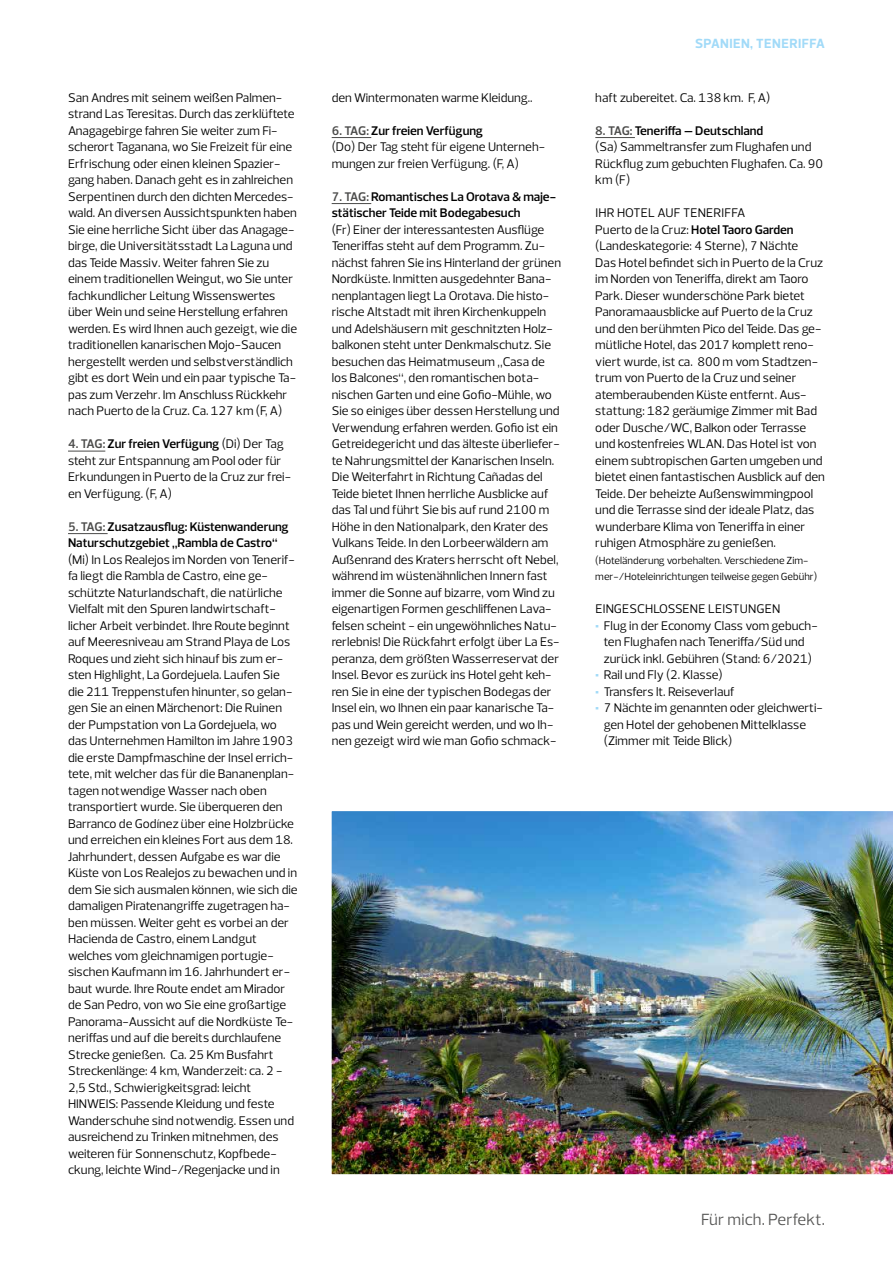
<style>
.page{position:relative;width:893px;height:1263px;background:#fff}
.page>*{position:absolute;margin:0;border:0;box-sizing:border-box;transform-origin:0 0}
.t1{font:16.5px "Prelo";letter-spacing:.01em;color:#575756}
.t2{font:700 13.5px "Prelo";letter-spacing:.035em;color:#a1daf8}
.t3{font:12.75px/16.5px "Prelo";color:#000}
.t4{font:600 12.75px/16.5px "Prelo";color:#000}
.t5{font:10.5px/16.5px "Prelo";color:#000}
.s1{font-weight:600;color:#4a4a49}
.s2{font-weight:600}
.s3{color:#4a4a49}
.s4{font-weight:900;font-size:15px;color:#a1daf8}
</style>
<div class="page">
<img style="left:331px;top:811px;width:562px;height:364px">
<hr style="left:68px;top:451px;width:37px;height:1px;background:#4a4a49">
<hr style="left:68px;top:533px;width:40px;height:1px;background:#4a4a49">
<hr style="left:332px;top:137px;width:39px;height:1px;background:#4a4a49">
<hr style="left:332px;top:203px;width:39px;height:1px;background:#4a4a49">
<hr style="left:595px;top:137px;width:40px;height:1px;background:#4a4a49">
<p class="t3" style="left:68px;top:89px;width:231px">San Andres mit seinem weißen Palmen&shy;strand Las Teresitas. Durch das zerklüftete Anagagebirge fahren Sie weiter zum Fi&shy;scherort Taganana, wo Sie Freizeit für eine Erfrischung oder einen kleinen Spazier&shy;gang haben. Danach geht es in zahlreichen Serpentinen durch den dichten Mercedes&shy;wald. An diversen Aussichtspunkten haben Sie eine herrliche Sicht über das Anagage&shy;birge, die Universitätsstadt La Laguna und das Teide Massiv. Weiter fahren Sie zu einem traditionellen Weingut, wo Sie unter fachkundlicher Leitung Wissenswertes über Wein und seine Herstellung erfahren werden. Es wird Ihnen auch gezeigt, wie die traditionellen kanarischen Mojo-Saucen hergestellt werden und selbstverständlich gibt es dort Wein und ein paar typische Ta&shy;pas zum Verzehr. Im Anschluss Rückkehr nach Puerto de la Cruz. Ca. 127 km (F, A)</p>
<p class="t3" style="left:68px;top:436px;width:225px"><span class="s1">4. TAG:</span> <span class="s2">Zur freien Verfügung</span> (Di) Der Tag steht zur Entspannung am Pool oder für Erkundungen in Puerto de la Cruz zur frei&shy;en Verfügung. (F, A)</p>
<p class="t4" style="left:68px;top:518px;width:222px"><span class="s3">5. TAG:</span> Zusatzausflug: Küstenwanderung<br>Naturschutzgebiet „Rambla de Castro“</p>
<p class="t3" style="left:68px;top:551px;width:231px">(Mi) In Los Realejos im Norden von Tenerif&shy;fa liegt die Rambla de Castro, eine ge&shy;schützte Naturlandschaft, die natürliche Vielfalt mit den Spuren landwirtschaft&shy;licher Arbeit verbindet. Ihre Route beginnt auf Meeresniveau am Strand Playa de Los Roques und zieht sich hinauf bis zum er&shy;sten Highlight, La Gordejuela. Laufen Sie die 211 Treppenstufen hinunter, so gelan&shy;gen Sie an einen Märchenort: Die Ruinen der Pumpstation von La Gordejuela, wo das Unternehmen Hamilton im Jahre 1903 die erste Dampfmaschine der Insel errich&shy;tete, mit welcher das für die Bananenplan&shy;tagen notwendige Wasser nach oben transportiert wurde. Sie überqueren den Barranco de Godínez über eine Holzbrücke und erreichen ein kleines Fort aus dem 18.<br>Jahrhundert, dessen Aufgabe es war die Küste von Los Realejos zu bewachen und in dem Sie sich ausmalen können, wie sich die damaligen Piratenangriffe zugetragen ha&shy;ben müssen. Weiter geht es vorbei an der Hacienda de Castro, einem Landgut welches vom gleichnamigen portugie&shy;sischen Kaufmann im 16. Jahrhundert er&shy;baut wurde. Ihre Route endet am Mirador de San Pedro, von wo Sie eine großartige Panorama-Aussicht auf die Nordküste Te&shy;neriffas und auf die bereits durchlaufene Strecke genießen. Ca. 25 Km Busfahrt Streckenlänge: 4 km, Wanderzeit: ca. 2 - 2,5 Std., Schwierigkeitsgrad: leicht HINWEIS: Passende Kleidung und feste Wanderschuhe sind notwendig. Essen und ausreichend zu Trinken mitnehmen, des weiteren für Sonnenschutz, Kopfbede&shy;ckung, leichte Wind-/Regenjacke und in</p>
<p class="t3" style="left:332px;top:89px;width:202px">den Wintermonaten warme Kleidung..</p>
<p class="t3" style="left:332px;top:122px;width:215px"><span class="s1">6. TAG:</span> <span class="s2">Zur freien Verfügung<br></span>(Do) Der Tag steht für eigene Unterneh&shy;mungen zur freien Verfügung. (F, A)</p>
<p class="t4" style="left:332px;top:188px;width:226px"><span class="s3">7. TAG:</span> Romantisches La Orotava &amp; maje&shy;stätischer Teide mit Bodegabesuch</p>
<p class="t3" style="left:332px;top:221px;width:231px">(Fr) Einer der interessantesten Ausflüge Teneriffas steht auf dem Programm. Zu&shy;nächst fahren Sie ins Hinterland der grünen Nordküste. Inmitten ausgedehnter Bana&shy;nenplantagen liegt La Orotava. Die histo&shy;rische Altstadt mit ihren Kirchenkuppeln und Adelshäusern mit geschnitzten Holz&shy;balkonen steht unter Denkmalschutz. Sie besuchen das Heimatmuseum „Casa de los Balcones“, den romantischen bota&shy;nischen Garten und eine Gofio-Mühle, wo Sie so einiges über dessen Herstellung und Verwendung erfahren werden. Gofio ist ein Getreidegericht und das älteste überliefer&shy;te Nahrungsmittel der Kanarischen Inseln.<br>Die Weiterfahrt in Richtung Cañadas del Teide bietet Ihnen herrliche Ausblicke auf das Tal und führt Sie bis auf rund 2100 m Höhe in den Nationalpark, den Krater des Vulkans Teide. In den Lorbeerwäldern am Außenrand des Kraters herrscht oft Nebel, während im wüstenähnlichen Innern fast immer die Sonne auf bizarre, vom Wind zu eigenartigen Formen geschliffenen Lava&shy;felsen scheint - ein ungewöhnliches Natu&shy;rerlebnis! Die Rückfahrt erfolgt über La Es&shy;peranza, dem größten Wasserreservat der Insel. Bevor es zurück ins Hotel geht keh&shy;ren Sie in eine der typischen Bodegas der Insel ein, wo Ihnen ein paar kanarische Ta&shy;pas und Wein gereicht werden, und wo Ih&shy;nen gezeigt wird wie man Gofio schmack-</p>
<p class="t2" style="left:695px;top:35px;width:131px">SPANIEN, TENERIFFA</p>
<p class="t3" style="left:595px;top:89px;width:176px">haft zubereitet. Ca. 138 km. F, A)</p>
<p class="t3" style="left:595px;top:122px;width:229px"><span class="s1">8. TAG:</span> <span class="s2">Teneriffa – Deutschland<br></span>(Sa) Sammeltransfer zum Flughafen und<br>Rückflug zum gebuchten Flughafen. Ca. 90 km (F)</p>
<p class="t3" style="left:595px;top:205px;width:231px">IHR HOTEL AUF TENERIFFA<br>Puerto de la Cruz: <span class="s2">Hotel Taoro Garden </span>(Landeskategorie: 4 Sterne), 7 Nächte<br>Das Hotel befindet sich in Puerto de la Cruz im Norden von Teneriffa, direkt am Taoro Park. Dieser wunderschöne Park bietet Panoramaausblicke auf Puerto de la Cruz und den berühmten Pico del Teide. Das ge&shy;mütliche Hotel, das 2017 komplett reno&shy;viert wurde, ist ca. 800 m vom Stadtzen&shy;trum von Puerto de la Cruz und seiner atemberaubenden Küste entfernt. Aus&shy;stattung: 182 geräumige Zimmer mit Bad oder Dusche/WC, Balkon oder Terrasse und kostenfreies WLAN. Das Hotel ist von einem subtropischen Garten umgeben und bietet einen fantastischen Ausblick auf den Teide. Der beheizte Außenswimmingpool und die Terrasse sind der ideale Platz, das wunderbare Klima von Teneriffa in einer ruhigen Atmosphäre zu genießen.</p>
<p class="t5" style="left:595px;top:552px;width:223px">(Hoteländerung vorbehalten. Verschiedene Zim&shy;mer-/Hoteleinrichtungen teilweise gegen Gebühr)</p>
<p class="t3" style="left:595px;top:601px;width:186px">EINGESCHLOSSENE LEISTUNGEN</p>
<p class="t3" style="left:595px;top:617px;width:224px"><span class="s4">·</span> Flug in der Economy Class vom gebuch-</p>
<p class="t3" style="left:604px;top:634px;width:202px">ten Flughafen nach Teneriffa/Süd und</p>
<p class="t3" style="left:604px;top:650px;width:210px">zurück inkl. Gebühren (Stand: 6/2021)</p>
<p class="t3" style="left:595px;top:667px;width:129px"><span class="s4">·</span> Rail und Fly (2. Klasse)</p>
<p class="t3" style="left:595px;top:683px;width:141px"><span class="s4">·</span> Transfers lt. Reiseverlauf</p>
<p class="t3" style="left:595px;top:700px;width:229px"><span class="s4">·</span> 7 Nächte im genannten oder gleichwerti-</p>
<p class="t3" style="left:604px;top:716px;width:204px">gen Hotel der gehobenen Mittelklasse</p>
<p class="t3" style="left:604px;top:733px;width:130px">(Zimmer mit Teide Blick)</p>
<p class="t1" style="left:701px;top:1209px;width:125px">Für mich. Perfekt.</p>
</div>
